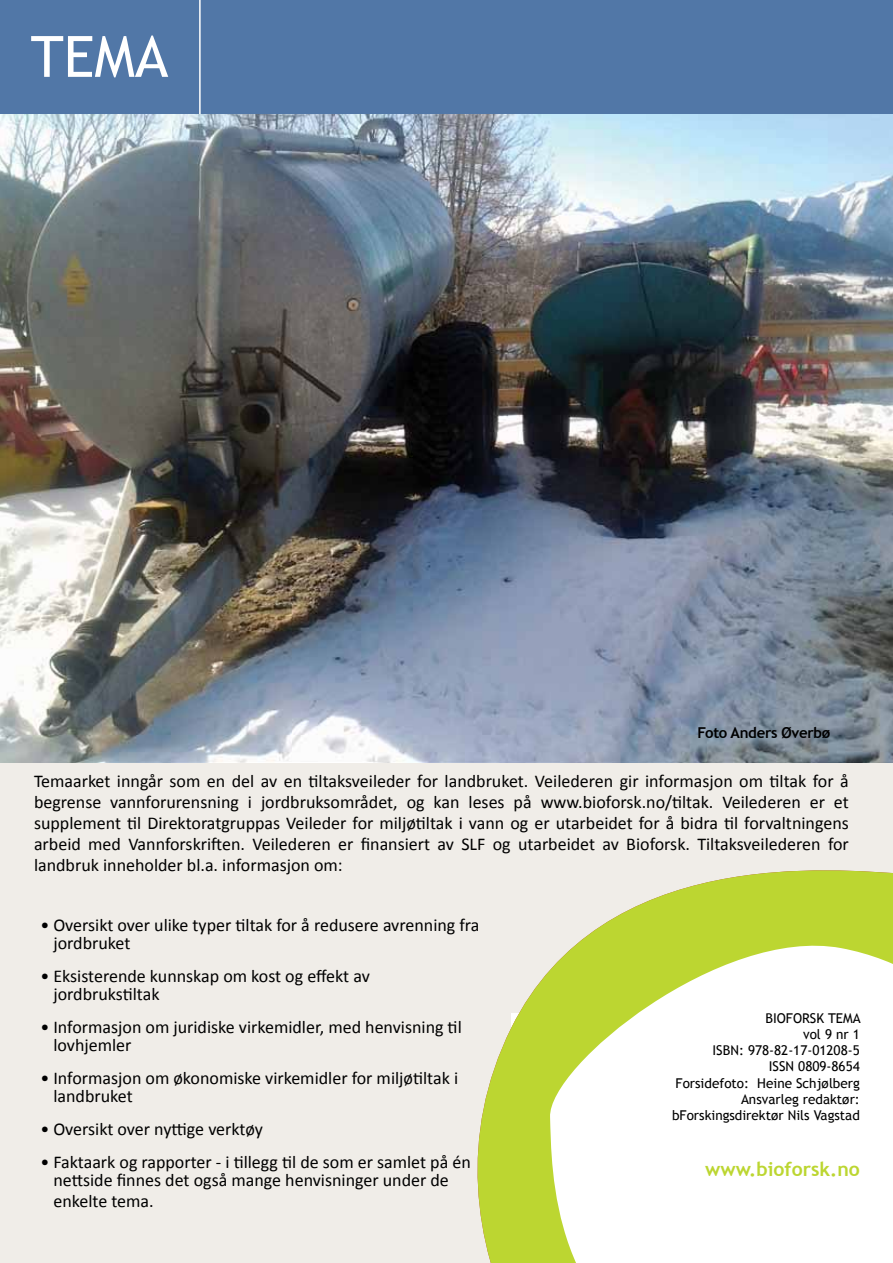
<style>
.page{position:relative;width:893px;height:1263px;background:#fff}
.page>*{position:absolute;margin:0;border:0;box-sizing:border-box;transform-origin:0 0}
.t1{font:57px "Trebuchet MS";color:#fff}
.t2{font:700 19.5px "Trebuchet MS";color:#bcd631}
.t3{font:18px/18px "Calibri";color:#000}
.t4{font:700 15px "Trebuchet MS";letter-spacing:-.02em;color:#000}
.t5{font:13.5px/16.2px "Trebuchet MS";color:#000;text-align:right}
</style>
<div class="page">
<div style="left:0;top:0;width:893px;height:114px;background:#5177a7"></div>
<hr style="left:199px;top:0;width:2px;height:114px;background:#fff">
<div style="left:0;top:665px;width:893px;height:348px;background:#f0ede8"></div>
<img style="left:0;top:114px;width:893px;height:649px">
<div style="left:0;top:884px;width:510px;height:379px;background:#f0ede8"></div>
<svg style="left:478px;top:870px;width:415px;height:393px;fill:#bcd631"></svg>
<svg style="left:548px;top:926px;width:345px;height:337px"></svg>
<h1 class="t1" style="left:31px;top:23px;width:139px">TEMA</h1>
<p class="t4" style="left:697px;top:723px;width:135px">Foto Anders Øverbø</p>
<p class="t3" style="left:34px;top:771px;width:816px;line-height:21px;text-align:justify">Temaarket inngår som en del av en tiltaksveileder for landbruket. Veilederen gir informasjon om tiltak for å begrense vannforurensning i jordbruksområdet, og kan leses på www.bioforsk.no/tiltak. Veilederen er et supplement til Direktoratgruppas Veileder for miljøtiltak i vann og er utarbeidet for å bidra til forvaltningens arbeid med Vannforskriften. Veilederen er finansiert av SLF og utarbeidet av Bioforsk. Tiltaksveilederen for landbruk inneholder bl.a. informasjon om:</p>
<p class="t3" style="left:53px;top:916px;width:428px;text-indent:-13px">• Oversikt over ulike typer tiltak for å redusere avrenning fra jordbruket</p>
<p class="t3" style="left:53px;top:967px;width:318px;text-indent:-13px">• Eksisterende kunnskap om kost og effekt av jordbrukstiltak</p>
<p class="t3" style="left:53px;top:1018px;width:410px;text-indent:-13px">• Informasjon om juridiske virkemidler, med henvisning til lovhjemler</p>
<p class="t3" style="left:53px;top:1069px;width:406px;text-indent:-13px">• Informasjon om økonomiske virkemidler for miljøtiltak i landbruket</p>
<p class="t3" style="left:41px;top:1120px;width:224px">• Oversikt over nyttige verktøy</p>
<p class="t3" style="left:41px;top:1153px;width:432px;text-align:center">• Faktaark og rapporter - i tillegg til de som er samlet på én nettside finnes det også mange henvisninger under de</p>
<p class="t3" style="left:53px;top:1192px;width:102px">enkelte tema.</p>
<p class="t5" style="left:672px;top:1010px;width:190px">BIOFORSK TEMA<br>vol 9 nr 1<br>ISBN: 978-82-17-01208-5<br>ISSN 0809-8654<br>Forsidefoto: Heine Schjølberg<br>Ansvarleg redaktør: bForskingsdirektør Nils Vagstad</p>
<p class="t2" style="left:705px;top:1157px;width:156px">www.bioforsk.no</p>
</div>
